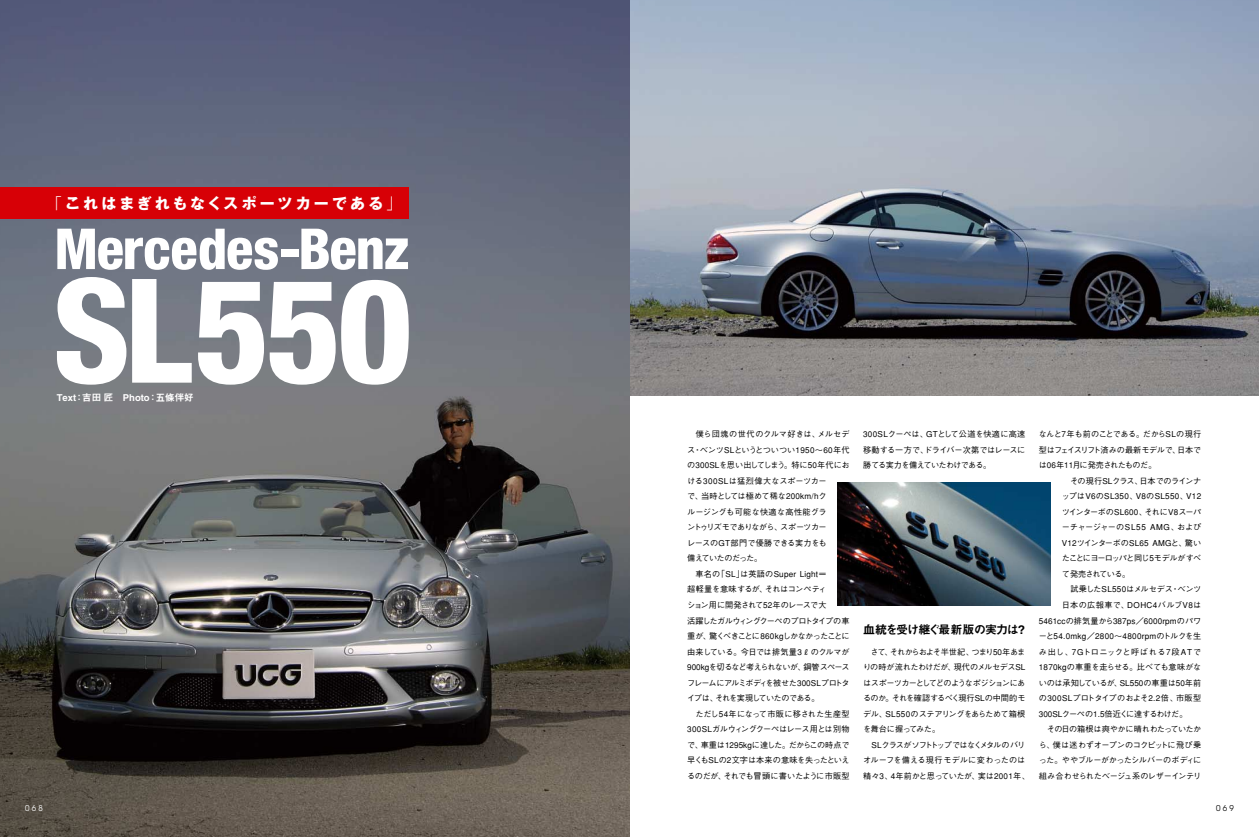
<style>
.page{position:relative;width:1259px;height:837px;background:#fff}
.page>*{position:absolute;margin:0;border:0;box-sizing:border-box;transform-origin:0 0}
.t1{font:800 condensed 145px "Helvetica Neue";letter-spacing:-.025em;color:#fff}
.t2{font:800 condensed 56.5px "Helvetica Neue";letter-spacing:-.02em;color:#fff}
.t3{font:700 15px "Gothic MB101";letter-spacing:.205em;color:#fff}
.t4{font:12px "Midashi Go MB31";letter-spacing:-.08em;color:#000}
.t5{font:9.5px "Midashi Go MB31";color:#fff}
.t6{font:500 8.1px/15.5px "Gothic BBB";letter-spacing:-.02em;color:#000;text-align:justify}
.t7{font:500 8.1px "Gothic BBB";letter-spacing:-.055em;color:#000}
.t8{font:500 8.1px "Gothic BBB";letter-spacing:.03em;color:#000}
.t9{font:500 8.1px "Gothic BBB";letter-spacing:.01em;color:#000}
.t10{font:500 8.1px "Gothic BBB";letter-spacing:.025em;color:#000}
.t11{font:500 8.1px "Gothic BBB";letter-spacing:.015em;color:#000}
.t12{font:500 8.1px "Gothic BBB";color:#000}
.t13{font:500 8.1px "Gothic BBB";letter-spacing:-.095em;color:#000}
.t14{font:500 8.1px "Gothic BBB";letter-spacing:-.09em;color:#000}
.t15{font:500 8.1px "Gothic BBB";letter-spacing:-.04em;color:#000}
.t16{font:500 8.1px "Gothic BBB";letter-spacing:-.075em;color:#000}
.t17{font:500 8.1px "Gothic BBB";letter-spacing:.065em;color:#000}
.t18{font:500 8.1px "Gothic BBB";letter-spacing:.035em;color:#000}
.t19{font:500 8.1px "Gothic BBB";letter-spacing:.05em;color:#000}
.t20{font:500 8.1px "Gothic BBB";letter-spacing:-.08em;color:#000}
.t21{font:8px "Avant Garde";color:#fff}
.t22{font:8px "Avant Garde";color:#000}
.s1{font-family:"Shin Go";font-weight:300}
</style>
<div class="page">
<img style="left:629px;top:0;width:630px;height:395px">
<img style="left:838px;top:482px;width:212px;height:123px">
<img style="left:0;top:0;width:629px;height:836px">
<div style="left:0;top:187px;width:408px;height:31px;background:#d70006"></div>
<h3 class="t3" style="left:47px;top:197px;width:357px"><span class="s1">「</span>これはまぎれもなくスポーツカーである<span class="s1">」</span></h3>
<h2 class="t2" style="left:54px;top:228px;width:357px">Mercedes-Benz</h2>
<h1 class="t1" style="left:53px;top:279px;width:361px">SL550</h1>
<p class="t5" style="left:57px;top:393px;width:139px">Text：吉田匠　Photo：五條伴好</p>
<p class="t9" style="left:696px;top:431px;width:155px">僕ら団塊の世代のクルマ好きは、メルセデ</p>
<p class="t11" style="left:687px;top:446px;width:164px">ス･ベンツSLというとついつい1950～60年代</p>
<p class="t11" style="left:687px;top:462px;width:164px">の300SLを思い出してしまう。特に50年代にお</p>
<p class="t8" style="left:687px;top:477px;width:141px">ける300SLは猛烈偉大なスポーツカー</p>
<p class="t9" style="left:687px;top:493px;width:141px">で、当時としては極めて稀な200km/hク</p>
<p class="t8" style="left:687px;top:508px;width:141px">ルージングも可能な快適な高性能グラ</p>
<p class="t13" style="left:687px;top:524px;width:141px">ントゥリズモでありながら、スポーツカー</p>
<p class="t10" style="left:687px;top:539px;width:141px">レースのGT部門で優勝できる実力をも</p>
<p class="t20" style="left:687px;top:555px;width:76px">備えていたのだった。</p>
<p class="t10" style="left:695px;top:570px;width:132px">車名の「SL」は英語のSuper Light＝</p>
<p class="t6" style="left:687px;top:582px;width:141px">超軽量を意味するが、それはコンペティ</p>
<p class="t6" style="left:687px;top:598px;width:141px">ション用に開発されて52年のレースで大</p>
<p class="t16" style="left:687px;top:617px;width:164px">活躍したガルウィングクーペのプロトタイプの車</p>
<p class="t14" style="left:687px;top:632px;width:164px">重が、驚くべきことに860kgしかなかったことに</p>
<p class="t6" style="left:687px;top:644px;width:164px">由来している。今日では排気量3 のクルマが</p>
<p class="t7" style="left:687px;top:663px;width:164px">900kgを切るなど考えられないが、鋼管スペース</p>
<p class="t7" style="left:687px;top:679px;width:164px">フレームにアルミボディを被せた300SLプロトタ</p>
<p class="t13" style="left:687px;top:694px;width:133px">イプは、それを実現していたのである。</p>
<p class="t18" style="left:695px;top:710px;width:156px">ただし54年になって市販に移された生産型</p>
<p class="t15" style="left:687px;top:725px;width:164px">300SLガルウィングクーペはレース用とは別物</p>
<p class="t12" style="left:687px;top:741px;width:164px">で、車重は1295kgに達した。だからこの時点で</p>
<p class="t6" style="left:687px;top:753px;width:164px">早くもSLの2文字は本来の意味を失ったといえ</p>
<p class="t6" style="left:687px;top:768px;width:164px">るのだが、それでも冒頭に書いたように市販型</p>
<p class="t6" style="left:863px;top:427px;width:164px">300SLクーペは、GTとして公道を快適に高速移動する一方で、ドライバー次第ではレースに勝てる実力を備えていたわけである。</p>
<p class="t6" style="left:1038px;top:427px;width:164px">なんと7年も前のことである。だからSLの現行型はフェイスリフト済みの最新モデルで、日本では06年11月に発売されたものだ。</p>
<p class="t6" style="left:1062px;top:474px;width:141px;text-indent:8px">その現行SLクラス、日本でのラインナップはV6のSL350、V8のSL550、V12ツインターボのSL600、それにV8スーパーチャージャーのSL55 AMG、およびV12ツインターボのSL65 AMGと、驚いたことにヨーロッパと同じ5モデルがすべて発売されている。</p>
<p class="t6" style="left:1070px;top:582px;width:132px">試乗したSL550はメルセデス･ベンツ</p>
<p class="t19" style="left:1062px;top:601px;width:141px">日本の広報車で、DOHC4バルブV8は</p>
<p class="t9" style="left:1038px;top:617px;width:164px">5461ccの排気量から387ps／6000rpmのパワ</p>
<p class="t8" style="left:1038px;top:632px;width:164px">ーと54.0mkg／2800～4800rpmのトルクを生</p>
<p class="t17" style="left:1038px;top:648px;width:164px">み出し、7Gトロニックと呼ばれる7段ATで</p>
<p class="t10" style="left:1038px;top:663px;width:164px">1870kgの車重を走らせる。比べても意味がな</p>
<p class="t12" style="left:1038px;top:679px;width:164px">いのは承知しているが、SL550の車重は50年前</p>
<p class="t8" style="left:1038px;top:694px;width:164px">の300SLプロトタイプのおよそ2.2倍、市販型</p>
<p class="t6" style="left:1038px;top:706px;width:150px">300SLクーペの1.5倍近くに達するわけだ。</p>
<p class="t7" style="left:1046px;top:725px;width:156px">その日の箱根は爽やかに晴れわたっていたか</p>
<p class="t6" style="left:1038px;top:737px;width:164px">ら、僕は迷わずオープンのコクピットに飛び乗</p>
<p class="t7" style="left:1038px;top:756px;width:164px">った。ややブルーがかったシルバーのボディに</p>
<p class="t6" style="left:1038px;top:768px;width:164px">組み合わせられたベージュ系のレザーインテリ</p>
<h3 class="t4" style="left:863px;top:625px;width:164px">血統を受け継ぐ最新版の実力は?</h3>
<p class="t6" style="left:863px;top:644px;width:164px;text-indent:8px">さて、それからおよそ半世紀、つまり50年あまりの時が流れたわけだが、現代のメルセデスSLはスポーツカーとしてどのようなポジションにあるのか。それを確認するべく現行SLの中間的モデル、SL550のステアリングをあらためて箱根を舞台に握ってみた。</p>
<p class="t6" style="left:863px;top:737px;width:168px;text-align:center">SLクラスがソフトトップではなくメタルのバリ<br>オルーフを備える現行モデルに変わったのは精々3、4年前かと思っていたが、実は2001年、</p>
<p class="t21" style="left:25px;top:805px;width:19px">068</p>
<p class="t22" style="left:1216px;top:805px;width:19px">069</p>
</div>
